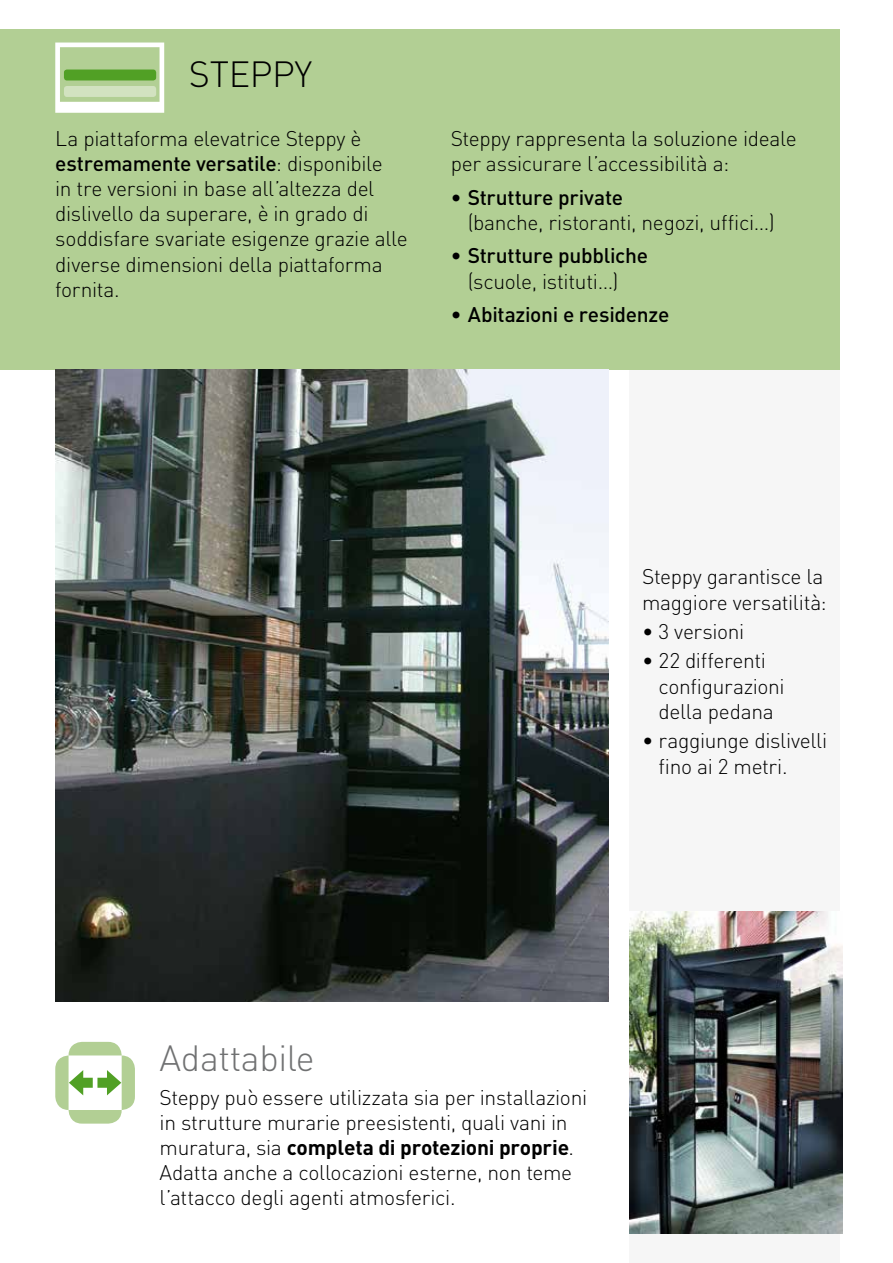
<style>
.page{position:relative;width:893px;height:1263px;background:#fff}
.page>*{position:absolute;margin:0;border:0;box-sizing:border-box;transform-origin:0 0}
.t1{font:300 36px "DIN";letter-spacing:-.01em;color:#707172}
.t2{font:300 36px "DIN";letter-spacing:-.01em;color:#000}
.t3{font:300 21px/25.2px "DIN";letter-spacing:-.015em;color:#000}
.t4{font:500 21px "DIN";letter-spacing:-.015em;color:#000}
.s1{font-weight:500}
.s2{font-weight:700}
</style>
<div class="page">
<div style="left:629px;top:54px;width:211px;height:1209px;background:#f6f6f6"></div>
<div style="left:0;top:30px;width:840px;height:340px;background:#b2cf94"></div>
<svg style="left:55px;top:1042px;width:80px;height:81px"></svg>
<svg style="left:55px;top:43px;width:109px;height:70px"></svg>
<img style="left:55px;top:370px;width:553px;height:631px">
<img style="left:629px;top:911px;width:213px;height:322px">
<h1 class="t2" style="left:189px;top:52px;width:125px">STEPPY</h1>
<p class="t3" style="left:55px;top:125px;width:354px">La piattaforma elevatrice Steppy è <span class="s1">estremamente versatile</span>: disponibile<br>in tre versioni in base all’altezza del dislivello da superare, è in grado di soddisfare svariate esigenze grazie alle diverse dimensioni della piattaforma fornita.</p>
<p class="t3" style="left:451px;top:125px;width:348px">Steppy rappresenta la soluzione ideale per assicurare l’accessibilità a:</p>
<p class="t4" style="left:451px;top:184px;width:174px">• Strutture private</p>
<p class="t3" style="left:468px;top:209px;width:309px">(banche, ristoranti, negozi, uffici...)</p>
<p class="t4" style="left:451px;top:242px;width:199px">• Strutture pubbliche</p>
<p class="t3" style="left:468px;top:268px;width:152px">(scuole, istituti...)</p>
<p class="t4" style="left:451px;top:301px;width:220px">• Abitazioni e residenze</p>
<p class="t3" style="left:642px;top:564px;width:186px">Steppy garantisce la maggiore versatilità:</p>
<p class="t3" style="left:642px;top:619px;width:104px">• 3 versioni</p>
<p class="t3" style="left:658px;top:648px;width:128px;text-indent:-16px">• 22 differenti configurazioni della pedana</p>
<p class="t3" style="left:658px;top:728px;width:170px;text-indent:-16px">• raggiunge dislivelli fino ai 2 metri.</p>
<h1 class="t1" style="left:160px;top:1036px;width:157px">Adattabile</h1>
<p class="t3" style="left:160px;top:1084px;width:429px">Steppy può essere utilizzata sia per installazioni in strutture murarie preesistenti, quali vani in muratura, sia <span class="s2">completa di protezioni proprie</span>.<br>Adatta anche a collocazioni esterne, non teme l’attacco degli agenti atmosferici.</p>
</div>
